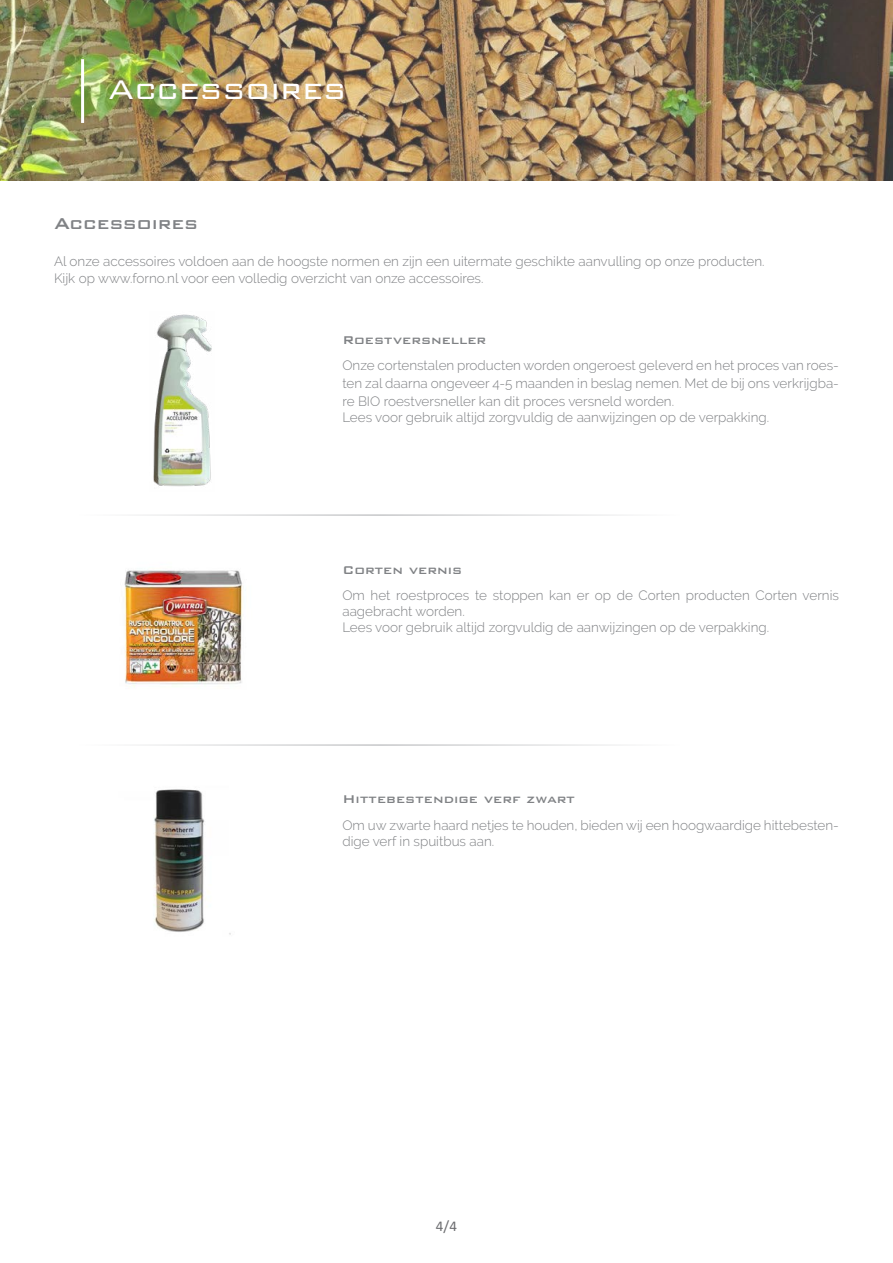
<style>
.page{position:relative;width:893px;height:1263px;background:#fff}
.page>*{position:absolute;margin:0;border:0;box-sizing:border-box;transform-origin:0 0}
.t1{font:300 36px "Bank Gothic BT";color:#fff}
.t2{font:500 21px "Bank Gothic BT";color:#808285}
.t3{font:500 15px "Bank Gothic BT";color:#808285}
.t4{font:15px "Calibri";color:#6c6d70}
.Poly_groot{font:300 13.5px/16.2px "Raleway";color:#808285}
</style>
<div class="page">
<img style="left:0;top:0;width:893px;height:180px">
<img style="left:154px;top:789px;width:77px;height:146px">
<img style="left:124px;top:570px;width:119px;height:117px">
<img style="left:153px;top:314px;width:59px;height:173px">
<hr style="left:79px;top:744px;width:601px;height:2px;background:#c5c6c8">
<hr style="left:79px;top:514px;width:601px;height:2px;background:#c5c6c8">
<hr style="left:81px;top:59px;width:3px;height:64px;background:#fff">
<h1 class="t1" style="left:108px;top:70px;width:239px">Accessoires</h1>
<p class="t2" style="left:54px;top:212px;width:146px">Accessoires</p>
<p class="Poly_groot" style="left:54px;top:254px;width:712px">Al onze accessoires voldoen aan de hoogste normen en zijn een uitermate geschikte aanvulling op onze producten.</p>
<p class="Poly_groot" style="left:54px;top:270px;width:431px">Kijk op www.forno.nl voor een volledig overzicht van onze accessoires.</p>
<p class="t3" style="left:342px;top:331px;width:145px">Roestversneller</p>
<p class="Poly_groot" style="left:342px;top:356px;width:498px;line-height:18px;text-align:justify">Onze cortenstalen producten worden ongeroest geleverd en het proces van roes&shy;ten zal daarna ongeveer 4-5 maanden in beslag nemen. Met de bij ons verkrijgba&shy;re BIO roestversneller kan dit proces versneld worden.</p>
<p class="Poly_groot" style="left:342px;top:409px;width:428px">Lees voor gebruik altijd zorgvuldig de aanwijzingen op de verpakking.</p>
<p class="t3" style="left:342px;top:561px;width:121px">Corten vernis</p>
<p class="Poly_groot" style="left:342px;top:587px;width:498px">Om het roestproces te stoppen kan er op de Corten producten Corten vernis aagebracht worden.</p>
<p class="Poly_groot" style="left:342px;top:619px;width:428px">Lees voor gebruik altijd zorgvuldig de aanwijzingen op de verpakking.</p>
<p class="t3" style="left:342px;top:791px;width:234px">Hittebestendige verf zwart</p>
<p class="Poly_groot" style="left:342px;top:817px;width:498px">Om uw zwarte haard netjes te houden, bieden wij een hoogwaardige hittebesten&shy;dige verf in spuitbus aan.</p>
<p class="t4" style="left:436px;top:1216px;width:22px">4/4</p>
</div>
